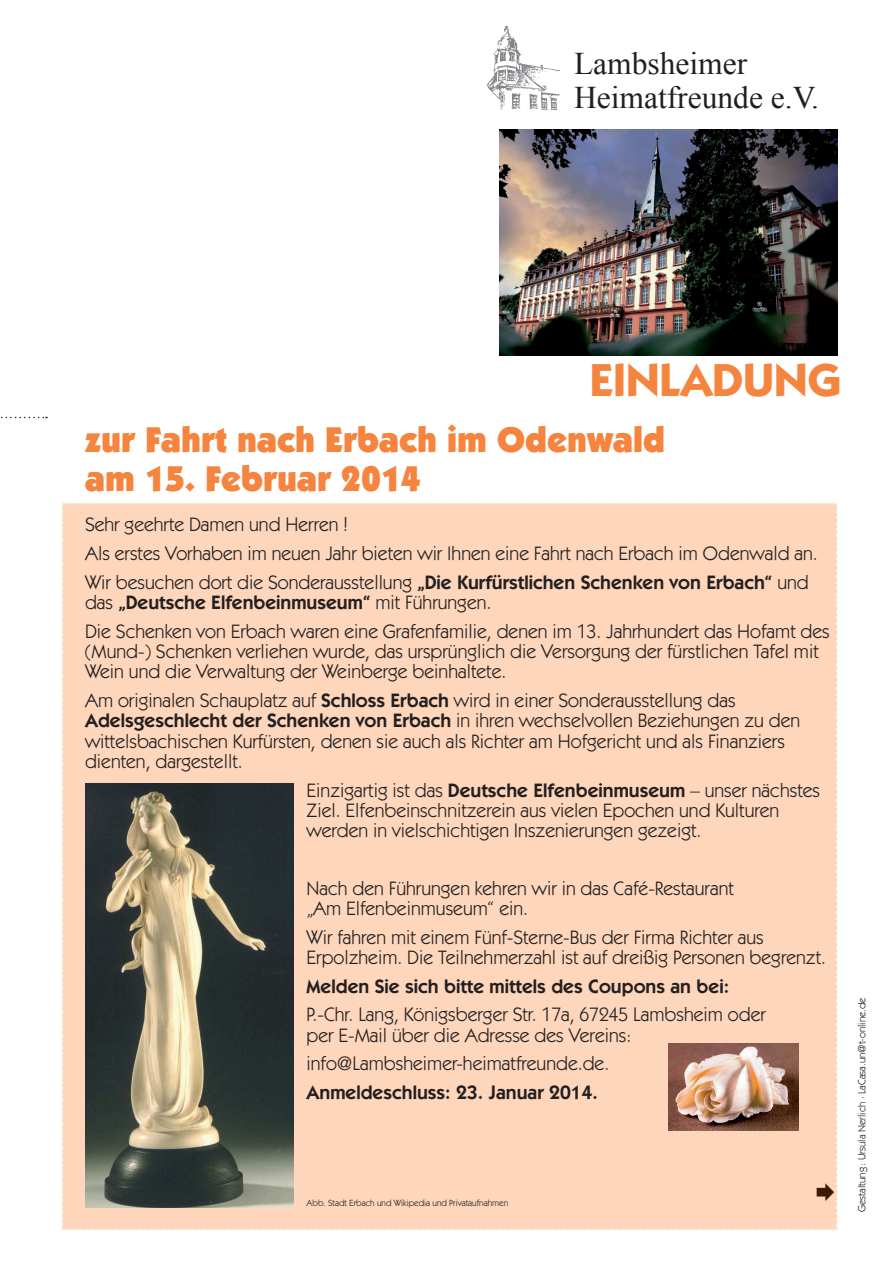
<style>
.page{position:relative;width:893px;height:1263px;background:#fff}
.page>*{position:absolute;margin:0;border:0;box-sizing:border-box;transform-origin:0 0}
.t1{font:700 46.5px "Itc Kabel";color:#f5843f}
.t2{font:900 36px/39px "Itc Kabel";color:#f5843f}
.t3{font:31.5px/34.5px "Times New Roman";color:#231f20}
.t4{font:19.5px/20.2px "Itc Kabel";color:#231f20}
.t5{font:600 19.5px "Itc Kabel";color:#231f20}
.t6{font:10.5px "Itc Kabel";color:#231f20}
.t7{font:9px "Itc Kabel";color:#231f20}
.s1{font-weight:600}
</style>
<div class="page">
<svg style="left:1px;top:417px;width:46px;height:1px"></svg>
<div style="left:61px;top:502px;width:777px;height:729px;background:#fdd6bb"></div>
<img style="left:486px;top:25px;width:74px;height:85px">
<img style="left:499px;top:129px;width:339px;height:226px">
<img style="left:85px;top:784px;width:209px;height:423px">
<img style="left:668px;top:1043px;width:131px;height:87px">
<svg style="left:817px;top:1183px;width:17px;height:18px"></svg>
<h3 class="t3" style="left:574px;top:46px;width:246px">Lambsheimer<br>Heimatfreunde e.V.</h3>
<h1 class="t1" style="left:590px;top:352px;width:253px">EINLADUNG</h1>
<h2 class="t2" style="left:85px;top:420px;width:582px">zur Fahrt nach Erbach im Odenwald am 15. Februar 2014</h2>
<p class="t4" style="left:85px;top:510px;width:734px;line-height:28.8px">Sehr geehrte Damen und Herren !<br>Als erstes Vorhaben im neuen Jahr bieten wir Ihnen eine Fahrt nach Erbach im Odenwald an.<br>Wir besuchen dort die Sonderausstellung <span class="s1">„Die Kurfürstlichen Schenken von Erbach“</span> und</p>
<p class="t4" style="left:85px;top:588px;width:746px;line-height:28.8px">das <span class="s1">„Deutsche Elfenbeinmuseum“</span> mit Führungen.<br>Die Schenken von Erbach waren eine Grafenfamilie, denen im 13. Jahrhundert das Hofamt des</p>
<p class="t4" style="left:85px;top:641px;width:735px">(Mund-) Schenken verliehen wurde, das ursprünglich die Versorgung der fürstlichen Tafel mit<br>Wein und die Verwaltung der Weinberge beinhaltete.</p>
<p class="t4" style="left:85px;top:690px;width:717px">Am originalen Schauplatz auf <span class="s1">Schloss Erbach</span> wird in einer Sonderausstellung das <span class="s1">Adelsgeschlecht der Schenken von Erbach</span> in ihren wechselvollen Beziehungen zu den wittelsbachischen Kurfürsten, denen sie auch als Richter am Hofgericht und als Finanziers dienten, dargestellt.</p>
<p class="t4" style="left:306px;top:780px;width:515px">Einzigartig ist das <span class="s1">Deutsche Elfenbeinmuseum</span> – unser nächstes<br>Ziel. Elfenbeinschnitzerein aus vielen Epochen und Kulturen werden in vielschichtigen Inszenierungen gezeigt.</p>
<p class="t4" style="left:306px;top:878px;width:429px">Nach den Führungen kehren wir in das Café-Restaurant „Am Elfenbeinmuseum“ ein.</p>
<p class="t4" style="left:306px;top:927px;width:521px">Wir fahren mit einem Fünf-Sterne-Bus der Firma Richter aus<br>Erpolzheim. Die Teilnehmerzahl ist auf dreißig Personen begrenzt.</p>
<p class="t5" style="left:306px;top:974px;width:424px">Melden Sie sich bitte mittels des Coupons an bei:</p>
<p class="t4" style="left:306px;top:1005px;width:461px">P.-Chr. Lang, Königsberger Str. 17a, 67245 Lambsheim oder per E-Mail über die Adresse des Vereins:</p>
<p class="t4" style="left:306px;top:1054px;width:304px">info@Lambsheimer-heimatfreunde.de.</p>
<p class="t5" style="left:306px;top:1081px;width:293px">Anmeldeschluss: 23. Januar 2014.</p>
<p class="t7" style="left:306px;top:1197px;width:203px">Abb. Stadt Erbach und Wikipedia und Privataufnahmen</p>
<p class="t6" style="left:856px;top:1212px;width:216px;rotate:-90deg">Gestaltung : Ursula Nerlich · LaCasa.un@t-online.de</p>
</div>
